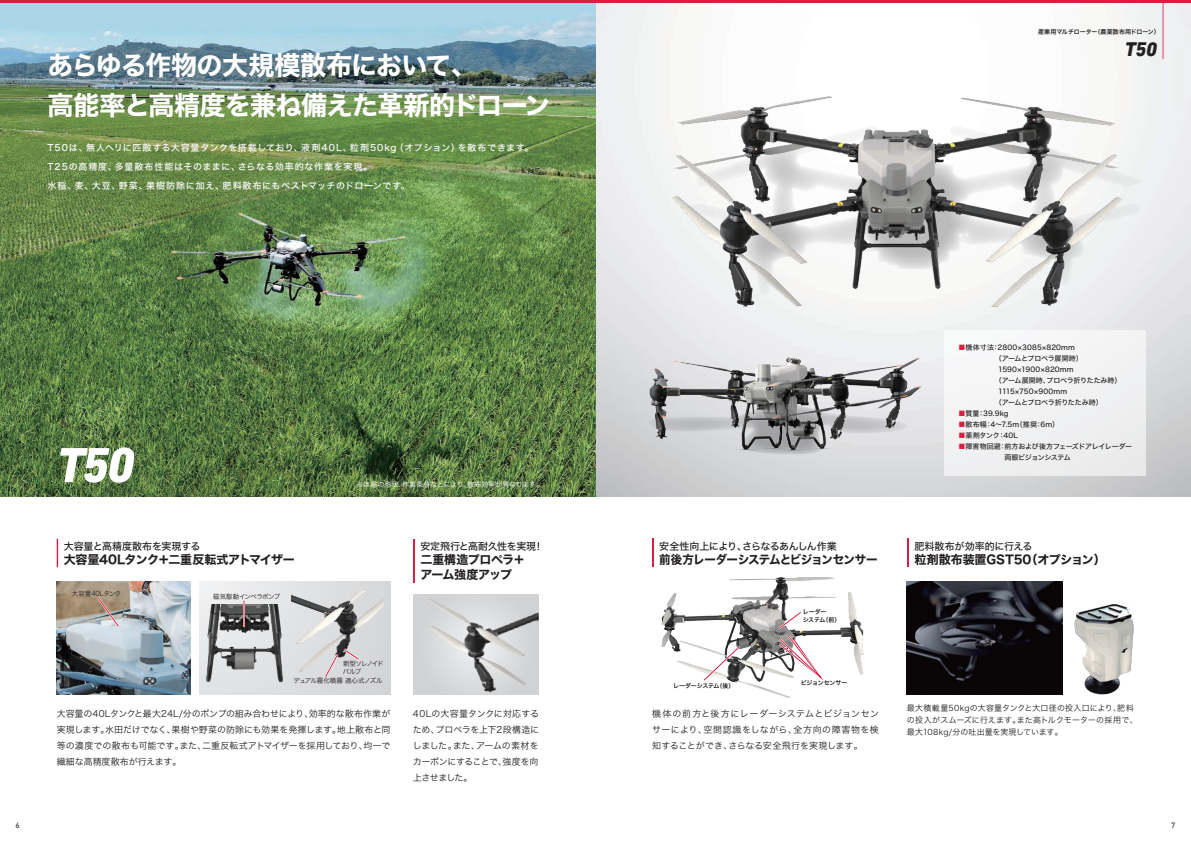
<style>
.page{position:relative;width:1191px;height:842px;background:#fff}
.page>*{position:absolute;margin:0;border:0;box-sizing:border-box;transform-origin:0 0}
.t1{font:italic 800 50px "DIN Next LT Pro";color:#fff}
.t2{font:26px/40px "Hira Kaku Std N W7";letter-spacing:-.025em;color:#fff}
.t3{font:italic 800 20px "DIN Next LT Pro";color:#231f20}
.t4{font:12px/15px "Hira Kaku Std N W7";letter-spacing:-.025em;color:#231f20}
.t5{font:12px "Hira Kaku Std N W7";letter-spacing:-.065em;color:#231f20;scale:.96 1}
.t6{font:10px "Hira Kaku Std W5";letter-spacing:-.025em;color:#231f20}
.t7{font:10px "Hira Kaku Std W5";letter-spacing:-.05em;color:#231f20}
.t8{font:10px "Hira Kaku Std W5";letter-spacing:-.005em;color:#231f20}
.t9{font:9px/16.2px "Hira Kaku Std W3";letter-spacing:-.015em;color:#231f20;text-align:justify}
.t10{font:9px/19px "Hira Kaku Std N W5";letter-spacing:.08em;color:#fff}
.t11{font:8px/12px "Hira Kaku Std W3";letter-spacing:.015em;color:#231f20}
.t12{font:8px "DIN Next LT Pro";color:#231f20}
.t13{font:7px "Hira Kaku Std W5";letter-spacing:-.01em;color:#231f20}
.t14{font:7px/11px "Hira Kaku Std W5";letter-spacing:-.045em;color:#231f20}
.t15{font:7px "Hira Kaku Std W5";letter-spacing:-.05em;color:#231f20}
.t16{font:7px "Hira Kaku Std W3";color:#fff}
.t17{font:7px "Hira Kaku Std W5";letter-spacing:.01em;color:#231f20}
.t18{font:7px "Hira Kaku Std W5";letter-spacing:.02em;color:#231f20}
.t19{font:7px "Hira Kaku Std W5";letter-spacing:.015em;color:#231f20}
.t20{font:6.5px "Hira Kaku Std W3";letter-spacing:-.03em;color:#231f20}
.t21{font:6.5px "Hira Kaku Std W3";letter-spacing:-.09em;color:#231f20}
.t22{font:6.5px/8px "Hira Kaku Std W3";letter-spacing:-.155em;color:#231f20}
.t23{font:6.5px "Hira Kaku Std W3";color:#231f20}
.t24{font:6px "Hira Kaku Std W6";letter-spacing:-.015em;color:#231f20}
.t25{font:6px "Hira Kaku Std W6";letter-spacing:-.04em;color:#231f20}
.t26{font:6px/8px "Hira Kaku Std W6";letter-spacing:-.05em;color:#231f20}
.s1{color:#da1e42}
</style>
<div class="page">
<img style="left:907px;top:581px;width:155px;height:113px">
<img style="left:0;top:3px;width:1191px;height:493px">
<hr style="left:1162px;top:0;width:1px;height:59px;background:#da1e42">
<div style="left:944px;top:330px;width:201px;height:145px;background:#f2f1f2"></div>
<hr style="left:0;top:0;width:1191px;height:3px;background:#da1e42">
<img style="left:57px;top:581px;width:133px;height:114px">
<svg style="left:57px;top:539px;width:1px;height:28px"></svg>
<div style="left:199px;top:581px;width:191px;height:114px;background:linear-gradient(to right,#efeff0,#d3d4d6)"></div>
<hr style="left:413px;top:539px;width:2px;height:44px;background:#da1e42">
<hr style="left:907px;top:539px;width:2px;height:28px;background:#da1e42">
<svg style="left:652px;top:539px;width:1px;height:28px"></svg>
<img style="left:199px;top:605px;width:94px;height:84px">
<img style="left:292px;top:592px;width:92px;height:91px">
<hr style="left:243px;top:601px;width:2px;height:26px;background:#fff">
<svg style="left:244px;top:601px;width:1px;height:26px"></svg>
<svg style="left:96px;top:595px;width:25px;height:34px"></svg>
<svg style="left:323px;top:648px;width:38px;height:31px"></svg>
<img style="left:661px;top:577px;width:203px;height:121px">
<img style="left:648px;top:68px;width:496px;height:280px">
<img style="left:625px;top:319px;width:312px;height:175px">
<img style="left:413px;top:595px;width:126px;height:100px">
<svg style="left:701px;top:644px;width:41px;height:39px"></svg>
<svg style="left:777px;top:610px;width:61px;height:87px"></svg>
<img style="left:1074px;top:604px;width:60px;height:91px">
<h2 class="t2" style="left:48px;top:46px;width:504px">あらゆる作物の大規模散布において、<br>高能率と高精度を兼ね備えた革新的ドローン</h2>
<p class="t10" style="left:48px;top:139px;width:487px">T50は、無人ヘリに匹敵する大容量タンクを搭載しており、液剤40L、粒剤50kg（オプション）を散布できます。<br>T25の高精度、多量散布性能はそのままに、さらなる効率的な作業を実現。<br>水稲、麦、大豆、野菜、果樹防除に加え、肥料散布にもベストマッチのドローンです。</p>
<h1 class="t1" style="left:57px;top:436px;width:79px">T50</h1>
<p class="t6" style="left:64px;top:538px;width:138px">大容量と高精度散布を実現する</p>
<h3 class="t4" style="left:64px;top:553px;width:232px">大容量40Lタンク＋二重反転式アトマイザー</h3>
<p class="t23" style="left:72px;top:588px;width:51px">大容量40Lタンク</p>
<p class="t21" style="left:213px;top:591px;width:69px">磁気駆動インペラポンプ</p>
<p class="t16" style="left:356px;top:479px;width:188px">※ほ場の形状、作業条件などにより、散布効率が異なります。</p>
<p class="t22" style="left:343px;top:660px;width:42px">新型ソレノイドバルブ</p>
<p class="t6" style="left:420px;top:538px;width:124px">安定飛行と高耐久性を実現！</p>
<h3 class="t4" style="left:420px;top:553px;width:106px">二重構造プロペラ＋アーム強度アップ</h3>
<p class="t20" style="left:294px;top:676px;width:90px">デュアル霧化噴霧 遠心式ノズル</p>
<p class="t24" style="left:1038px;top:27px;width:123px">産業用マルチローター（農薬散布用ドローン）</p>
<h3 class="t3" style="left:1124px;top:38px;width:34px">T50</h3>
<p class="t7" style="left:659px;top:538px;width:179px">安全性向上により、さらなるあんしん作業</p>
<h3 class="t5" style="left:659px;top:550px;width:229px">前後方レーダーシステムとビジョンセンサー</h3>
<p class="t25" style="left:673px;top:681px;width:63px">レーダーシステム（後）</p>
<p class="t26" style="left:802px;top:608px;width:39px">レーダー<br>システム（前）</p>
<p class="t24" style="left:800px;top:678px;width:48px">ビジョンセンサー</p>
<p class="t18" style="left:958px;top:342px;width:118px"><span class="s1">■</span>機体寸法：2800×3085×820mm</p>
<p class="t15" style="left:994px;top:353px;width:90px">（アームとプロペラ展開時）</p>
<p class="t17" style="left:998px;top:364px;width:77px">1590×1900×820mm</p>
<p class="t13" style="left:994px;top:375px;width:128px">（アーム展開時、プロペラ折りたたみ時）</p>
<p class="t19" style="left:998px;top:386px;width:71px">1115×750×900mm</p>
<p class="t15" style="left:994px;top:397px;width:110px">（アームとプロペラ折りたたみ時）</p>
<p class="t13" style="left:958px;top:408px;width:52px"><span class="s1">■</span>質量：39.9kg</p>
<p class="t13" style="left:958px;top:419px;width:102px"><span class="s1">■</span>散布幅：4～7.5m（推奨：6m）</p>
<p class="t17" style="left:958px;top:430px;width:61px"><span class="s1">■</span>薬剤タンク：40L</p>
<p class="t14" style="left:1004px;top:441px;width:129px;text-indent:-46px"><span class="s1">■</span>障害物回避：前方および後方フェーズドアレイレーダー両眼ビジョンシステム</p>
<p class="t8" style="left:914px;top:538px;width:119px">肥料散布が効率的に行える</p>
<h3 class="t4" style="left:914px;top:553px;width:193px">粒剤散布装置GST50（オプション）</h3>
<p class="t9" style="left:57px;top:705px;width:335px">大容量の40Lタンクと最大24L/分のポンプの組み合わせにより、効率的な散布作業が実現します。水田だけでなく、果樹や野菜の防除にも効果を発揮します。地上散布と同等の濃度での散布も可能です。また、二重反転式アトマイザーを採用しており、均一で繊細な高精度散布が行えます。</p>
<p class="t9" style="left:413px;top:705px;width:128px">40Lの大容量タンクに対応するため、プロペラを上下2段構造にしました。また、アームの素材をカーボンにすることで、強度を向上させました。</p>
<p class="t11" style="left:907px;top:702px;width:232px">最大積載量50kgの大容量タンクと大口径の投入口により、肥料の投入がスムーズに行えます。また高トルクモーターの採用で、最大108kg/分の吐出量を実現しています。</p>
<p class="t9" style="left:652px;top:705px;width:228px">機体の前方と後方にレーダーシステムとビジョンセンサーにより、空間認識をしながら、全方向の障害物を検知することができ、さらなる安全飛行を実現します。</p>
<p class="t12" style="left:16px;top:820px;width:6px">6</p>
<p class="t12" style="left:1171px;top:820px;width:6px">7</p>
</div>
